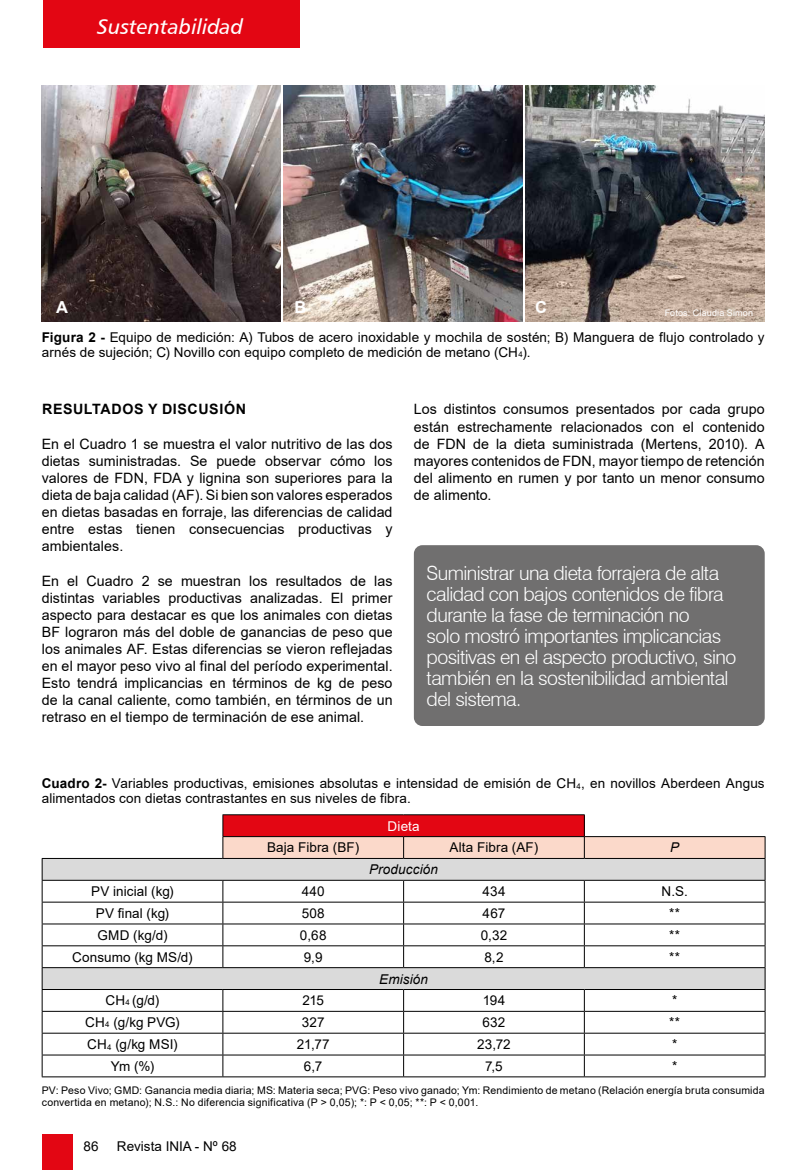
<style>
.page{position:relative;width:808px;height:1170px;background:#fff}
.page>*{position:absolute;margin:0;border:0;box-sizing:border-box;transform-origin:0 0}
.t1{font:21px "Humanist 777 BT Italic B";color:#fff}
.t2{font:300 19.5px/21px "Swiss 721 BT";letter-spacing:-.03em;color:#fff}
.t3{font:700 16.5px "Arial";color:#fff}
.t4{font:14.25px/17.1px "Arial";letter-spacing:.005em;color:#000;text-align:justify}
.t5{font:700 14.25px "Arial";letter-spacing:.045em;color:#000}
.t6{font:13.5px/15px "Arial";letter-spacing:.005em;color:#000}
.t7{font:italic 13.5px "Arial";letter-spacing:.01em;color:#000}
.t8{font:13.5px "Arial";letter-spacing:.01em;color:#fff}
.t9{font:10.5px/12.6px "Arial";letter-spacing:.015em;color:#000}
.t10{font:9px "Arial";letter-spacing:.02em;color:#fff}
.s1{font-weight:700}
.s2{font-size:7.8px}
</style>
<div class="page">
<div style="left:43px;top:0;width:257px;height:47px;background:#e30613"></div>
<div style="left:43px;top:1134px;width:30px;height:35px;background:#e30613"></div>
<img style="left:42px;top:86px;width:239px;height:236px">
<img style="left:526px;top:86px;width:239px;height:236px">
<img style="left:284px;top:86px;width:239px;height:236px">
<div style="left:414px;top:545px;width:351px;height:181px;background:#706f6f;border-radius:9px"></div>
<svg style="left:43px;top:859px;width:179px;height:130px"></svg>
<hr style="left:222px;top:814px;width:182px;height:1px;background:#000">
<hr style="left:404px;top:814px;width:181px;height:1px;background:#000">
<hr style="left:42px;top:879px;width:181px;height:1px;background:#000">
<hr style="left:42px;top:901px;width:181px;height:1px;background:#000">
<hr style="left:42px;top:923px;width:181px;height:1px;background:#000">
<hr style="left:42px;top:945px;width:181px;height:1px;background:#000">
<hr style="left:42px;top:967px;width:181px;height:1px;background:#000">
<hr style="left:42px;top:989px;width:181px;height:1px;background:#000">
<hr style="left:42px;top:1010px;width:181px;height:1px;background:#000">
<hr style="left:42px;top:1032px;width:181px;height:1px;background:#000">
<hr style="left:42px;top:1054px;width:181px;height:1px;background:#000">
<svg style="left:42px;top:859px;width:1px;height:217px"></svg>
<svg style="left:222px;top:815px;width:544px;height:261px"></svg>
<hr style="left:222px;top:836px;width:182px;height:1px;background:#000">
<hr style="left:584px;top:836px;width:181px;height:1px;background:#000">
<hr style="left:42px;top:858px;width:181px;height:1px;background:#000">
<hr style="left:223px;top:858px;width:181px;height:1px;background:#000">
<hr style="left:404px;top:858px;width:180px;height:1px;background:#000">
<hr style="left:584px;top:858px;width:181px;height:1px;background:#000">
<hr style="left:42px;top:1076px;width:181px;height:1px;background:#000">
<hr style="left:223px;top:1076px;width:181px;height:1px;background:#000">
<hr style="left:404px;top:1076px;width:180px;height:1px;background:#000">
<hr style="left:584px;top:1076px;width:181px;height:1px;background:#000">
<h1 class="t1" style="left:97px;top:13px;width:147px">Sustentabilidad</h1>
<p class="t3" style="left:56px;top:296px;width:13px">A</p>
<p class="t3" style="left:294px;top:296px;width:13px">B</p>
<p class="t3" style="left:535px;top:296px;width:13px">C</p>
<p class="t10" style="left:665px;top:306px;width:90px">Fotos: Claudia Simon</p>
<p class="t6" style="left:42px;top:330px;width:724px"><span class="s1">Figura 2 -</span> Equipo de medición: A) Tubos de acero inoxidable y mochila de sostén; B) Manguera de flujo controlado y arnés de sujeción; C) Novillo con equipo completo de medición de metano (CH<span class="s2">4</span>).</p>
<p class="t5" style="left:42px;top:399px;width:206px">RESULTADOS Y DISCUSIÓN</p>
<p class="t4" style="left:42px;top:435px;width:352px">En el Cuadro 1 se muestra el valor nutritivo de las dos dietas suministradas. Se puede observar cómo los valores de FDN, FDA y lignina son superiores para la dieta de baja calidad (AF). Si bien son valores esperados en dietas basadas en forraje, las diferencias de calidad entre estas tienen consecuencias productivas y ambientales.</p>
<p class="t4" style="left:42px;top:572px;width:352px">En el Cuadro 2 se muestran los resultados de las distintas variables productivas analizadas. El primer aspecto para destacar es que los animales con dietas BF lograron más del doble de ganancias de peso que los animales AF. Estas diferencias se vieron reflejadas en el mayor peso vivo al final del período experimental.<br>Esto tendrá implicancias en términos de kg de peso de la canal caliente, como también, en términos de un retraso en el tiempo de terminación de ese animal.</p>
<p class="t2" style="left:427px;top:562px;width:311px">Suministrar una dieta forrajera de alta calidad con bajos contenidos de fibra durante la fase de terminación no<br>solo mostró importantes implicancias positivas en el aspecto productivo, sino también en la sostenibilidad ambiental del sistema.</p>
<p class="t4" style="left:414px;top:401px;width:352px">Los distintos consumos presentados por cada grupo están estrechamente relacionados con el contenido de FDN de la dieta suministrada (Mertens, 2010). A mayores contenidos de FDN, mayor tiempo de retención del alimento en rumen y por tanto un menor consumo de alimento.</p>
<p class="t6" style="left:42px;top:775px;width:724px"><span class="s1">Cuadro 2-</span> Variables productivas, emisiones absolutas e intensidad de emisión de CH<sub>4</sub>, en novillos Aberdeen Angus alimentados con dietas contrastantes en sus niveles de fibra.</p>
<p class="t8" style="left:388px;top:816px;width:34px">Dieta</p>
<p class="t6" style="left:267px;top:840px;width:94px">Baja Fibra (BF)</p>
<p class="t6" style="left:449px;top:840px;width:90px">Alta Fibra (AF)</p>
<p class="t7" style="left:670px;top:838px;width:11px">P</p>
<p class="t7" style="left:369px;top:860px;width:70px">Producción</p>
<p class="t6" style="left:91px;top:883px;width:84px">PV inicial (kg)</p>
<p class="t6" style="left:302px;top:883px;width:25px">440</p>
<p class="t6" style="left:482px;top:883px;width:25px">434</p>
<p class="t6" style="left:661px;top:883px;width:28px">N.S.</p>
<p class="t6" style="left:96px;top:905px;width:75px">PV final (kg)</p>
<p class="t6" style="left:302px;top:905px;width:25px">508</p>
<p class="t6" style="left:483px;top:905px;width:24px">467</p>
<p class="t6" style="left:669px;top:905px;width:12px">**</p>
<p class="t6" style="left:98px;top:927px;width:71px">GMD (kg/d)</p>
<p class="t6" style="left:300px;top:927px;width:28px">0,68</p>
<p class="t6" style="left:481px;top:927px;width:28px">0,32</p>
<p class="t6" style="left:669px;top:927px;width:12px">**</p>
<p class="t6" style="left:72px;top:949px;width:122px">Consumo (kg MS/d)</p>
<p class="t6" style="left:304px;top:949px;width:20px">9,9</p>
<p class="t6" style="left:484px;top:949px;width:21px">8,2</p>
<p class="t6" style="left:669px;top:949px;width:12px">**</p>
<p class="t7" style="left:379px;top:969px;width:50px">Emisión</p>
<p class="t6" style="left:106px;top:992px;width:55px">CH<span class="s2">4</span> (g/d)</p>
<p class="t6" style="left:302px;top:992px;width:23px">215</p>
<p class="t6" style="left:483px;top:992px;width:24px">194</p>
<p class="t6" style="left:672px;top:992px;width:7px">*</p>
<p class="t6" style="left:85px;top:1014px;width:96px">CH<span class="s2">4</span> (g/kg PVG)</p>
<p class="t6" style="left:302px;top:1014px;width:24px">327</p>
<p class="t6" style="left:483px;top:1014px;width:24px">632</p>
<p class="t6" style="left:669px;top:1014px;width:12px">**</p>
<p class="t6" style="left:87px;top:1036px;width:92px">CH<sub>4</sub> (g/kg MSI)</p>
<p class="t6" style="left:297px;top:1036px;width:34px">21,77</p>
<p class="t6" style="left:477px;top:1036px;width:35px">23,72</p>
<p class="t6" style="left:672px;top:1036px;width:7px">*</p>
<p class="t6" style="left:111px;top:1058px;width:45px">Ym (%)</p>
<p class="t6" style="left:304px;top:1058px;width:20px">6,7</p>
<p class="t6" style="left:485px;top:1058px;width:19px">7,5</p>
<p class="t6" style="left:672px;top:1058px;width:7px">*</p>
<p class="t9" style="left:42px;top:1083px;width:724px">PV: Peso Vivo; GMD: Ganancia media diaria; MS: Materia seca; PVG: Peso vivo ganado; Ym: Rendimiento de metano (Relación energía bruta consumida convertida en metano); N.S.: No diferencia significativa (P &gt; 0,05); *: P &lt; 0,05; **: P &lt; 0,001.</p>
<p class="t6" style="left:84px;top:1138px;width:17px">86</p>
<p class="t6" style="left:117px;top:1138px;width:121px">Revista INIA - Nº 68</p>
</div>
